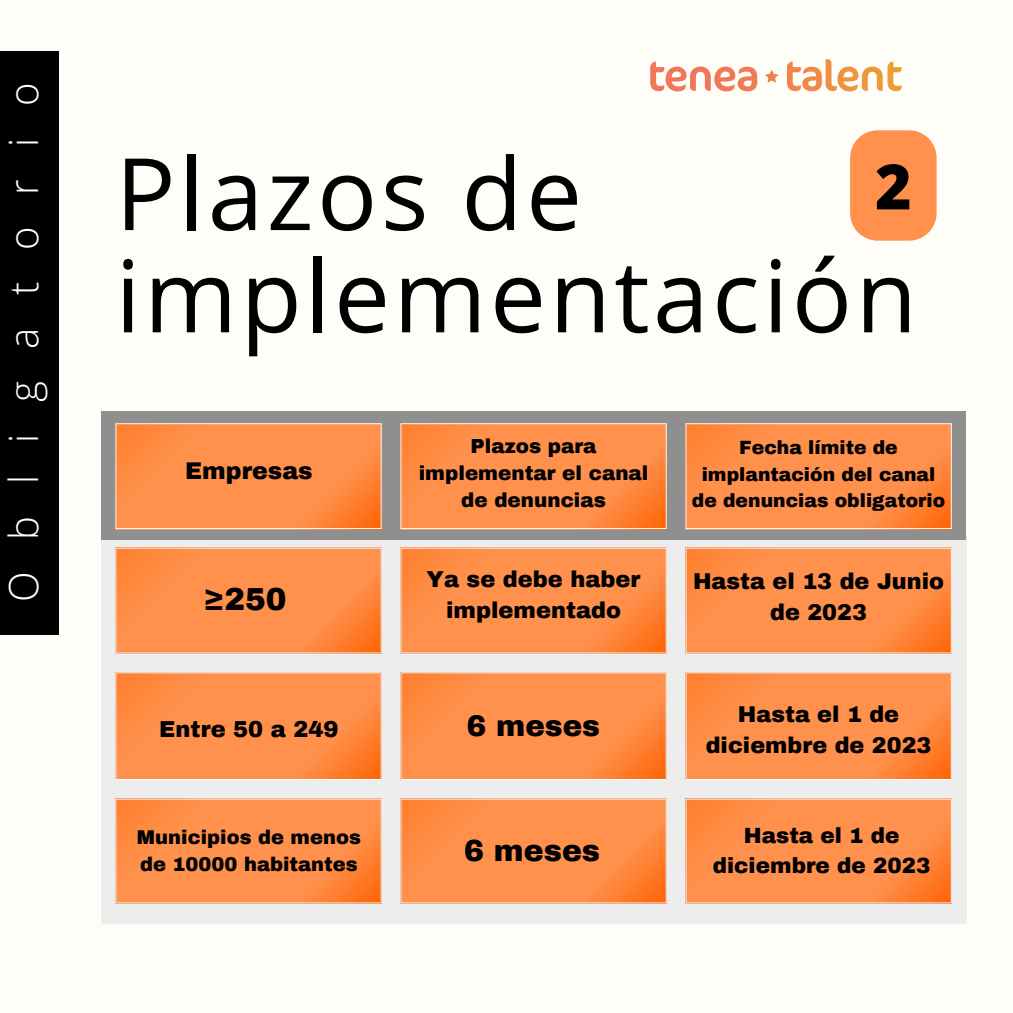
<style>
.page{position:relative;width:1013px;height:1013px;background:#fff}
.page>*{position:absolute;margin:0;border:0;box-sizing:border-box;transform-origin:0 0}
.t1{font:100px/102.2px "Open Sans";letter-spacing:.035em;color:#000}
.t2{font:800 62.5px "Open Sans";color:#000}
.t3{font:300 40px "Open Sans";letter-spacing:.8em;color:#fff}
.t4{font:900 31.12px "Archivo";color:#000}
.t5{font:900 29.88px "Archivo";color:#000}
.t6{font:900 29.25px "Archivo";color:#000}
.t7{font:900 23.62px "Archivo";color:#000}
.t8{font:900 22.5px "Archivo";color:#000}
.t9{font:900 22.38px/31px "Archivo";color:#000;text-align:center}
.t10{font:900 21.5px/30px "Archivo";color:#000;text-align:center}
.t11{font:900 19.88px/27.2px "Archivo";color:#000;text-align:center}
.t12{font:900 19.5px/27.1px "Archivo";color:#000}
.t13{font:900 18.75px/26.2px "Archivo";color:#000;text-align:center}
</style>
<div class="page">
<div style="left:0;top:0;width:1012px;height:1012px;background:#fffdf8"></div>
<svg style="left:650px;top:62px;width:107px;height:29px"></svg>
<svg style="left:787px;top:59px;width:114px;height:32px"></svg>
<svg style="left:765px;top:70px;width:13px;height:13px"></svg>
<div style="left:101px;top:535px;width:866px;height:389px;background:#ededed"></div>
<div style="left:101px;top:411px;width:864px;height:129px;background:#8f8f8f"></div>
<svg style="left:116px;top:424px;width:265px;height:104px;background:#ff8e48"></svg>
<svg style="left:401px;top:424px;width:264px;height:104px;background:#ff8f4a"></svg>
<svg style="left:686px;top:424px;width:264px;height:104px;background:#ff8f4a"></svg>
<svg style="left:116px;top:549px;width:265px;height:103px;background:#ff8e48"></svg>
<svg style="left:401px;top:549px;width:264px;height:103px;background:#ff8f49"></svg>
<svg style="left:686px;top:549px;width:264px;height:103px;background:#ff8f4a"></svg>
<svg style="left:116px;top:673px;width:265px;height:106px;background:#ff8e48"></svg>
<svg style="left:401px;top:673px;width:264px;height:106px;background:#ff8f4a"></svg>
<svg style="left:686px;top:673px;width:264px;height:106px;background:#ff8f4a"></svg>
<svg style="left:116px;top:799px;width:265px;height:103px;background:#fe8e49"></svg>
<svg style="left:401px;top:799px;width:264px;height:103px;background:#fe8f4a"></svg>
<svg style="left:686px;top:799px;width:264px;height:103px;background:#fe8f4b"></svg>
<hr style="left:115px;top:424px;width:1px;height:104px;background:#fff">
<hr style="left:381px;top:424px;width:1px;height:104px;background:#fff">
<hr style="left:115px;top:423px;width:266px;height:1px;background:#fff">
<hr style="left:115px;top:528px;width:266px;height:1px;background:#fff">
<hr style="left:400px;top:424px;width:1px;height:104px;background:#fff">
<hr style="left:665px;top:424px;width:1px;height:104px;background:#fff">
<hr style="left:400px;top:423px;width:266px;height:1px;background:#fff">
<hr style="left:400px;top:528px;width:266px;height:1px;background:#fff">
<hr style="left:685px;top:424px;width:1px;height:104px;background:#fff">
<hr style="left:950px;top:424px;width:1px;height:104px;background:#fff">
<hr style="left:685px;top:423px;width:266px;height:1px;background:#fff">
<hr style="left:685px;top:528px;width:266px;height:1px;background:#fff">
<hr style="left:115px;top:548px;width:1px;height:104px;background:#fff">
<hr style="left:381px;top:548px;width:1px;height:104px;background:#fff">
<hr style="left:115px;top:548px;width:266px;height:1px;background:#fff">
<hr style="left:115px;top:652px;width:266px;height:1px;background:#fff">
<hr style="left:400px;top:548px;width:1px;height:104px;background:#fff">
<hr style="left:665px;top:548px;width:1px;height:104px;background:#fff">
<hr style="left:400px;top:548px;width:266px;height:1px;background:#fff">
<hr style="left:400px;top:652px;width:266px;height:1px;background:#fff">
<hr style="left:685px;top:548px;width:1px;height:104px;background:#fff">
<hr style="left:950px;top:548px;width:1px;height:104px;background:#fff">
<hr style="left:685px;top:548px;width:266px;height:1px;background:#fff">
<hr style="left:685px;top:652px;width:266px;height:1px;background:#fff">
<hr style="left:115px;top:673px;width:1px;height:106px;background:#fff">
<hr style="left:381px;top:673px;width:1px;height:106px;background:#fff">
<hr style="left:115px;top:672px;width:266px;height:1px;background:#fff">
<hr style="left:115px;top:779px;width:266px;height:1px;background:#fff">
<hr style="left:400px;top:673px;width:1px;height:106px;background:#fff">
<hr style="left:665px;top:673px;width:1px;height:106px;background:#fff">
<hr style="left:400px;top:672px;width:266px;height:1px;background:#fff">
<hr style="left:400px;top:779px;width:266px;height:1px;background:#fff">
<hr style="left:685px;top:673px;width:1px;height:106px;background:#fff">
<hr style="left:950px;top:673px;width:1px;height:106px;background:#fff">
<hr style="left:685px;top:672px;width:266px;height:1px;background:#fff">
<hr style="left:685px;top:779px;width:266px;height:1px;background:#fff">
<hr style="left:115px;top:799px;width:1px;height:103px;background:#fff">
<hr style="left:381px;top:799px;width:1px;height:103px;background:#fff">
<hr style="left:115px;top:798px;width:266px;height:1px;background:#fff">
<hr style="left:115px;top:902px;width:266px;height:1px;background:#fff">
<hr style="left:400px;top:799px;width:1px;height:103px;background:#fff">
<hr style="left:665px;top:799px;width:1px;height:103px;background:#fff">
<hr style="left:400px;top:798px;width:266px;height:1px;background:#fff">
<hr style="left:400px;top:902px;width:266px;height:1px;background:#fff">
<hr style="left:685px;top:799px;width:1px;height:103px;background:#fff">
<hr style="left:950px;top:799px;width:1px;height:103px;background:#fff">
<hr style="left:685px;top:798px;width:266px;height:1px;background:#fff">
<hr style="left:685px;top:902px;width:266px;height:1px;background:#fff">
<svg style="left:850px;top:130px;width:86px;height:111px;background:#ff9859"></svg>
<div style="left:0;top:51px;width:58px;height:583px;background:#000"></div>
<h3 class="t3" style="left:-5px;top:602px;width:521px;rotate:-90deg">Obligatorio</h3>
<h1 class="t1" style="left:115px;top:140px;width:803px">Plazos de implementación</h1>
<h2 class="t2" style="left:875px;top:143px;width:38px">2</h2>
<p class="t7" style="left:185px;top:458px;width:129px">Empresas</p>
<h3 class="t4" style="left:204px;top:583px;width:84px">≥250</h3>
<p class="t8" style="left:159px;top:717px;width:181px">Entre 50 a 249</p>
<p class="t11" style="left:418px;top:432px;width:231px">Plazos para implementar el canal de denuncias</p>
<p class="t8" style="left:426px;top:567px;width:215px">Ya se debe haber</p>
<p class="t8" style="left:446px;top:598px;width:177px">implementado</p>
<p class="t13" style="left:691px;top:435px;width:255px">Fecha límite de implantación del canal de denuncias obligatorio</p>
<p class="t9" style="left:693px;top:566px;width:253px">Hasta el 13 de Junio de 2023</p>
<h3 class="t6" style="left:467px;top:710px;width:135px">6 meses</h3>
<p class="t9" style="left:705px;top:698px;width:227px">Hasta el 1 de diciembre de 2023</p>
<p class="t12" style="left:137px;top:824px;width:225px">Municipios de menos de 10000 habitantes</p>
<h3 class="t5" style="left:464px;top:834px;width:138px">6 meses</h3>
<p class="t10" style="left:712px;top:820px;width:219px">Hasta el 1 de diciembre de 2023</p>
</div>
